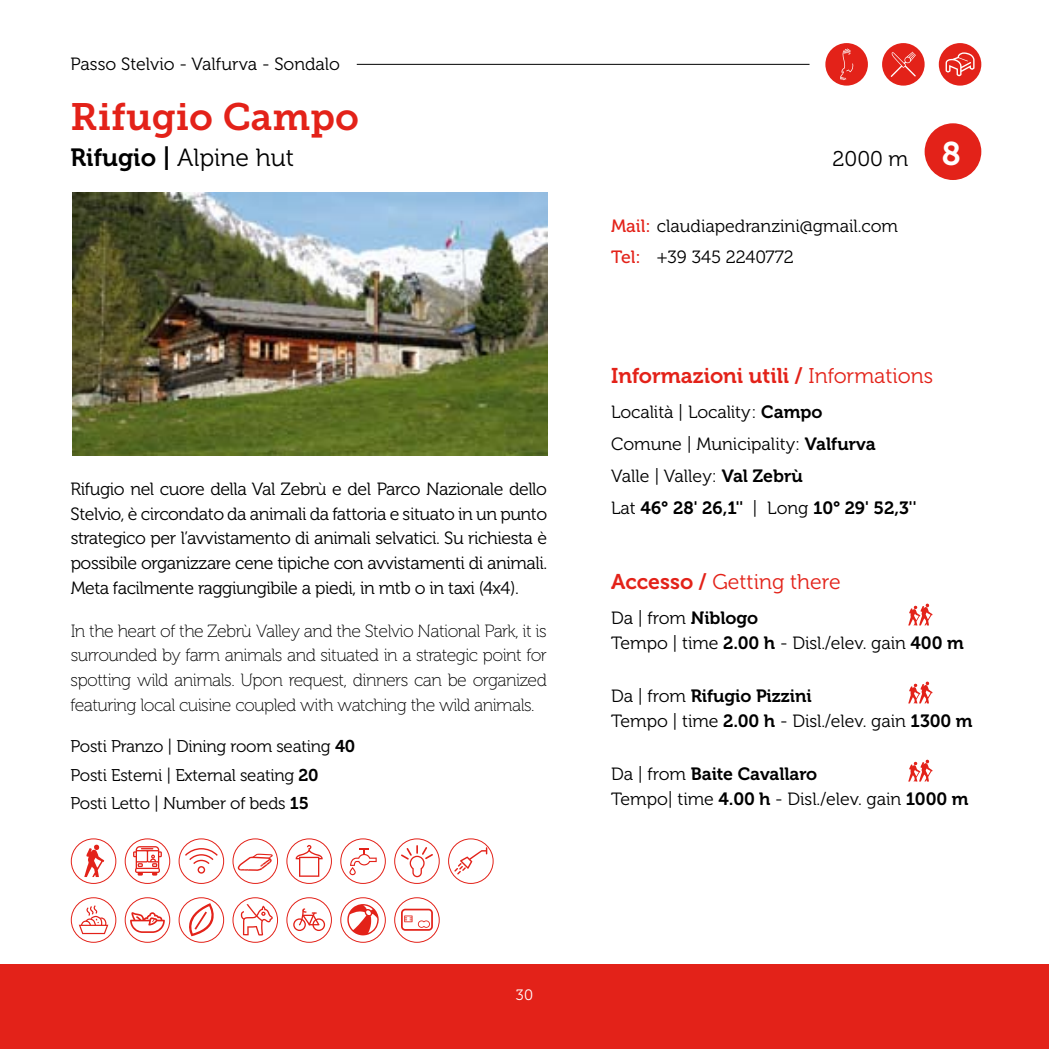
<style>
.page{position:relative;width:1049px;height:1049px;background:#fff}
.page>*{position:absolute;margin:0;border:0;box-sizing:border-box;transform-origin:0 0}
.t1{font:38px "Museo Slab 700";color:#e32219}
.t2{font:24.75px "Museo 300";color:#000}
.t3{font:21.25px "Museo 700";color:#e32219}
.t4{font:21.25px "Museo 300";color:#e32219}
.t5{font:21.25px "Museo 300";color:#000}
.t6{font:17.75px/24.8px "Museo 300";letter-spacing:-.005em;color:#000}
.t7{font:17.75px/24.8px "Museo 100";letter-spacing:-.03em;color:#000;text-align:justify}
.t8{font:17.75px "Museo 700";letter-spacing:-.005em;color:#000}
.t9{font:17px/28.2px "Museo 300";letter-spacing:-.015em;color:#000}
.t10{font:15px "Museo 300";color:#fff}
.s1{font-family:"Museo 700"}
.s2{font-family:"Museo 700";font-size:32.75px;color:#fff}
.s3{font-family:"Museo 500";color:#e32219}
.s4{font-family:"Museo 300"}
</style>
<div class="page">
<div style="left:825px;top:43px;width:43px;height:43px;background:#e32219;border-radius:50%"></div>
<div style="left:882px;top:43px;width:42px;height:43px;background:#e32219;border-radius:50%"></div>
<div style="left:939px;top:43px;width:42px;height:43px;background:#e32219;border-radius:50%"></div>
<svg style="left:908px;top:603px;width:24px;height:22px"></svg>
<svg style="left:908px;top:681px;width:24px;height:22px"></svg>
<svg style="left:908px;top:759px;width:24px;height:22px"></svg>
<div style="left:924px;top:123px;width:57px;height:57px;background:#e32219;border-radius:50%"></div>
<img style="left:72px;top:192px;width:476px;height:263px">
<hr style="left:357px;top:64px;width:452px;height:1px;background:#000">
<svg style="left:840px;top:48px;width:14px;height:32px"></svg>
<svg style="left:891px;top:52px;width:25px;height:25px"></svg>
<svg style="left:945px;top:52px;width:29px;height:24px"></svg>
<div style="left:0;top:964px;width:1049px;height:85px;background:#e32219"></div>
<svg style="left:84px;top:844px;width:20px;height:33px"></svg>
<div style="left:71px;top:838px;width:45px;height:46px;border:1px solid #e32219;border-radius:50%"></div>
<svg style="left:133px;top:846px;width:29px;height:29px"></svg>
<div style="left:125px;top:838px;width:45px;height:46px;border:1px solid #e32219;border-radius:50%"></div>
<svg style="left:185px;top:848px;width:33px;height:26px"></svg>
<div style="left:179px;top:838px;width:45px;height:46px;border:1px solid #e32219;border-radius:50%"></div>
<svg style="left:238px;top:854px;width:35px;height:17px"></svg>
<div style="left:233px;top:838px;width:45px;height:46px;border:1px solid #e32219;border-radius:50%"></div>
<svg style="left:296px;top:845px;width:27px;height:32px"></svg>
<div style="left:286px;top:838px;width:46px;height:46px;border:1px solid #e32219;border-radius:50%"></div>
<svg style="left:349px;top:848px;width:28px;height:27px"></svg>
<div style="left:340px;top:838px;width:46px;height:46px;border:1px solid #e32219;border-radius:50%"></div>
<svg style="left:401px;top:845px;width:32px;height:33px"></svg>
<div style="left:394px;top:838px;width:46px;height:46px;border:1px solid #e32219;border-radius:50%"></div>
<svg style="left:454px;top:847px;width:33px;height:27px"></svg>
<div style="left:448px;top:838px;width:45px;height:46px;border:1px solid #e32219;border-radius:50%"></div>
<svg style="left:241px;top:904px;width:32px;height:31px"></svg>
<div style="left:233px;top:897px;width:45px;height:46px;border:1px solid #e32219;border-radius:50%"></div>
<svg style="left:79px;top:905px;width:29px;height:29px"></svg>
<div style="left:71px;top:897px;width:45px;height:46px;border:1px solid #e32219;border-radius:50%"></div>
<svg style="left:130px;top:912px;width:35px;height:21px"></svg>
<div style="left:125px;top:897px;width:45px;height:46px;border:1px solid #e32219;border-radius:50%"></div>
<svg style="left:179px;top:903px;width:46px;height:33px"></svg>
<div style="left:179px;top:897px;width:45px;height:46px;border:1px solid #e32219;border-radius:50%"></div>
<svg style="left:293px;top:908px;width:32px;height:23px"></svg>
<div style="left:286px;top:897px;width:46px;height:46px;border:1px solid #e32219;border-radius:50%"></div>
<svg style="left:347px;top:904px;width:32px;height:31px"></svg>
<div style="left:340px;top:897px;width:46px;height:46px;border:1px solid #e32219;border-radius:50%"></div>
<svg style="left:401px;top:909px;width:32px;height:22px"></svg>
<div style="left:394px;top:897px;width:46px;height:46px;border:1px solid #e32219;border-radius:50%"></div>
<p class="t6" style="left:71px;top:52px;width:271px">Passo Stelvio - Valfurva - Sondalo</p>
<h1 class="t1" style="left:71px;top:96px;width:290px">Rifugio Campo</h1>
<h2 class="t2" style="left:71px;top:144px;width:225px"><span class="s1">Rifugio |</span> Alpine hut</h2>
<p class="t6" style="left:71px;top:477px;width:478px;text-align:justify">Rifugio nel cuore della Val Zebrù e del Parco Nazionale dello Stelvio, è circondato da animali da fattoria e situato in un punto strategico per l’avvistamento di animali selvatici. Su richiesta è possibile organizzare cene tipiche con avvistamenti di animali.<br>Meta facilmente raggiungibile a piedi, in mtb o in taxi (4x4).</p>
<p class="t7" style="left:71px;top:618px;width:478px">In the heart of the Zebrù Valley and the Stelvio National Park, it is surrounded by farm animals and situated in a strategic point for spotting wild animals. Upon request, dinners can be organized featuring local cuisine coupled with watching the wild animals.</p>
<p class="t9" style="left:71px;top:732px;width:286px">Posti Pranzo | Dining room seating <span class="s1">40<br></span>Posti Esterni | External seating <span class="s1">20<br></span>Posti Letto | Number of beds <span class="s1">15</span></p>
<p class="t5" style="left:832px;top:148px;width:130px">2000 m <span class="s2">8</span></p>
<p class="t6" style="left:611px;top:210px;width:289px;line-height:32px"><span class="s3">Mail:</span> claudiapedranzini@gmail.com<br><span class="s3">Tel:</span> +39 345 2240772</p>
<p class="t3" style="left:611px;top:364px;width:324px">Informazioni utili / <span class="s4">Informations</span></p>
<p class="t6" style="left:611px;top:397px;width:266px;line-height:32px">Località | Locality: <span class="s1">Campo<br></span>Comune | Municipality: <span class="s1">Valfurva<br></span>Valle | Valley: <span class="s1">Val Zebrù</span></p>
<p class="t8" style="left:611px;top:498px;width:307px"><span class="s4">Lat</span> 46° 28' 26,1'' <span class="s4">| Long</span> 10° 29' 52,3''</p>
<p class="t4" style="left:611px;top:570px;width:231px"><span class="s1">Accesso /</span> Getting there</p>
<p class="t6" style="left:611px;top:606px;width:354px">Da | from <span class="s1">Niblogo<br></span>Tempo | time <span class="s1">2.00 h</span> - Disl./elev. gain <span class="s1">400 m</span></p>
<p class="t8" style="left:611px;top:686px;width:202px"><span class="s4">Da | from</span> Rifugio Pizzini</p>
<p class="t6" style="left:611px;top:709px;width:363px">Tempo | time <span class="s1">2.00 h</span> - Disl./elev. gain <span class="s1">1300 m</span></p>
<p class="t8" style="left:611px;top:764px;width:208px"><span class="s4">Da | from</span> Baite Cavallaro</p>
<p class="t6" style="left:611px;top:787px;width:359px">Tempo| time <span class="s1">4.00 h</span> - Disl./elev. gain <span class="s1">1000 m</span></p>
<p class="t10" style="left:516px;top:986px;width:19px">30</p>
</div>
